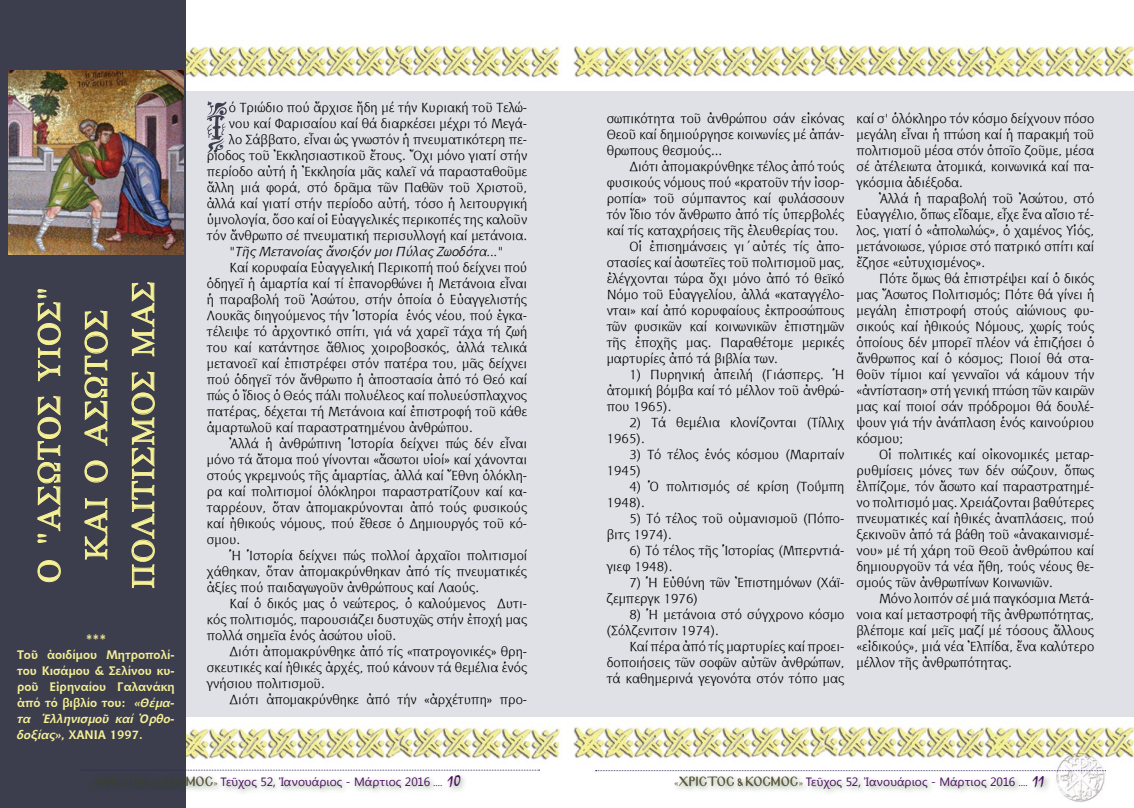
<style>
.page{position:relative;width:1134px;height:808px;background:#fff}
.page>*{position:absolute;margin:0;border:0;box-sizing:border-box;transform-origin:0 0}
.t1{font:53.3px "Mg Konstantinos UC Normal";color:#3c3e4e}
.t2{font:31px/47px "GFS Artemisia";letter-spacing:.04em;color:#f6f196;text-align:center}
.t3{font:13px/16px "SK Chianti Pol Uni W";color:#000;text-align:justify}
.t4{font:13px "SK Chianti Pol Uni W Italic";color:#000}
.t5{font:12px/16px "SK Chianti Pol Uni W Bold";color:#f6f196}
.t6{font:12px "Segoe UI";letter-spacing:.005em;color:#4d0c62}
.s1{font-style:italic}
.s2{font-family:"Minion Pro";font-size:10px;color:#585134}
.s3{font-family:"Mg Byzantine UC Pol Normal";font-size:11.7px;color:#585134}
.s4{font-family:"Minion Pro";font-size:10px}
.s5{font-family:"Mistral";font-size:16px}
</style>
<div class="page">
<svg style="left:596px;top:770px;width:458px;height:1px"></svg>
<img style="left:1054px;top:762px;width:52px;height:40px">
<div style="left:671px;top:773px;width:380px;height:23px;background:#133c0d;opacity:.45"></div>
<svg style="left:185px;top:770px;width:355px;height:1px"></svg>
<div style="left:86px;top:772px;width:382px;height:24px;background:#133c0d;opacity:.45"></div>
<div style="left:568px;top:91px;width:566px;height:625px;background:#dfe1e6"></div>
<img style="left:993px;top:45px;width:141px;height:33px">
<img style="left:185px;top:40px;width:808px;height:41px">
<img style="left:993px;top:726px;width:141px;height:36px">
<img style="left:185px;top:720px;width:808px;height:43px">
<div style="left:185px;top:91px;width:383px;height:625px;background:#dfe1e6"></div>
<div style="left:0;top:0;width:185px;height:808px;background:#3c3e4e"></div>
<svg style="left:38px;top:560px;width:23px;height:22px"></svg>
<svg style="left:37px;top:396px;width:24px;height:147px"></svg>
<svg style="left:38px;top:289px;width:23px;height:92px"></svg>
<svg style="left:85px;top:498px;width:23px;height:62px"></svg>
<svg style="left:85px;top:460px;width:23px;height:23px"></svg>
<svg style="left:84px;top:310px;width:24px;height:136px"></svg>
<svg style="left:132px;top:371px;width:23px;height:217px"></svg>
<svg style="left:132px;top:282px;width:23px;height:74px"></svg>
<img style="left:9px;top:70px;width:174px;height:185px">
<h2 class="t2" style="left:24px;top:589px;width:308px;rotate:-90deg">Ο "ΑΣΩΤΟΣ ΥΙΟΣ"<br>ΚΑΙ Ο ΑΣΩΤΟΣ<br>ΠΟΛΙΤΙΣΜΟΣ ΜΑΣ</h2>
<p class="t5" style="left:17px;top:630px;width:159px;text-indent:69px">***<br>Τοῦ ἀοιδίμου Μητροπολί&shy;του Κισάμου &amp; Σελίνου κυ&shy;ροῦ Εἰρηναίου Γαλανάκη ἀπό τό βιβλίο του: <span class="s1">«Θέμα&shy;τα Ἑλληνισμοῦ καί Ὀρθο&shy;δοξίας»,</span> ΧΑΝΙΑ 1997.</p>
<h1 class="t1" style="left:207px;top:101px;width:23px">Τ</h1>
<p class="t3" style="left:207px;top:99px;width:322px;text-align:right">ό Τριώδιο πού ἄρχισε ἤδη μέ τήν Κυριακή τοῦ Τελώ&shy;νου καί Φαρισαίου καί θά διαρκέσει μέχρι τό Μεγά-<br>λο Σάββατο, εἶναι ὡς γνωστόν ἡ πνευματικότερη πε&shy;ρίοδος τοῦ Ἐκκλησιαστικοῦ ἔτους. Ὄχι μόνο γιατί στήν περίοδο αὐτή ἡ Ἐκκλησία μᾶς καλεῖ νά παρασταθοῦμε ἄλλη μιά φορά, στό δρᾶμα τῶν Παθῶν τοῦ Χριστοῦ, ἀλλά καί γιατί στήν περίοδο αὐτή, τόσο ἡ λειτουργική ὑμνολογία, ὅσο καί οἱ Εὐαγγελικές περικοπές της καλοῦν τόν ἄνθρωπο σέ πνευματική περισυλλογή καί μετάνοια.</p>
<p class="t4" style="left:230px;top:242px;width:275px">"Τῆς Μετανοίας ἄνοιξόν μοι Πύλας Ζωοδότα..."</p>
<p class="t3" style="left:207px;top:259px;width:322px;text-indent:23px">Καί κορυφαία Εὐαγγελική Περικοπή πού δείχνει πού ὁδηγεῖ ἡ ἁμαρτία καί τί ἐπανορθώνει ἡ Μετάνοια εἶναι ἡ παραβολή τοῦ Ἀσώτου, στήν ὁποία ὁ Εὐαγγελιστής Λουκᾶς διηγούμενος τήν Ἱστορία ἑνός νέου, πού ἐγκα&shy;τέλειψε τό ἀρχοντικό σπίτι, γιά νά χαρεῖ τάχα τή ζωή του καί κατάντησε ἄθλιος χοιροβοσκός, ἀλλά τελικά μετανοεῖ καί ἐπιστρέφει στόν πατέρα του, μᾶς δείχνει πού ὁδηγεῖ τόν ἄνθρωπο ἡ ἀποστασία ἀπό τό Θεό καί πώς ὁ ἴδιος ὁ Θεός πάλι πολυέλεος καί πολυεύσπλαχνος πατέρας, δέχεται τή Μετάνοια καί ἐπιστροφή τοῦ κάθε ἁμαρτωλοῦ καί παραστρατημένου ἀνθρώπου.</p>
<p class="t3" style="left:207px;top:436px;width:322px;text-indent:23px">Ἀλλά ἡ ἀνθρώπινη Ἱστορία δείχνει πώς δέν εἶναι μόνο τά ἄτομα πού γίνονται «ἄσωτοι υἱοί» καί χάνονται στούς γκρεμνούς τῆς ἁμαρτίας, ἀλλά καί Ἔθνη ὁλόκλη&shy;ρα καί πολιτισμοί ὁλόκληροι παραστρατίζουν καί κα&shy;ταρρέουν, ὅταν ἀπομακρύνονται ἀπό τούς φυσικούς καί ἠθικούς νόμους, πού ἔθεσε ὁ Δημιουργός τοῦ κό&shy;σμου.</p>
<p class="t3" style="left:207px;top:548px;width:322px;text-indent:23px">Ἡ Ἱστορία δείχνει πώς πολλοί ἀρχαῖοι πολιτισμοί χάθηκαν, ὅταν ἀπομακρύνθηκαν ἀπό τίς πνευματικές ἀξίες πού παιδαγωγοῦν ἀνθρώπους καί Λαούς.</p>
<p class="t3" style="left:207px;top:596px;width:322px;text-indent:23px">Καί ὁ δικός μας ὁ νεώτερος, ὁ καλούμενος Δυτι&shy;κός πολιτισμός, παρουσιάζει δυστυχῶς στήν ἐποχή μας πολλά σημεῖα ἑνός ἀσώτου υἱοῦ.</p>
<p class="t3" style="left:207px;top:644px;width:322px;text-indent:23px">Διότι ἀπομακρύνθηκε ἀπό τίς «πατρογονικές» θρη&shy;σκευτικές καί ἠθικές ἀρχές, πού κάνουν τά θεμέλια ἑνός γνήσιου πολιτισμοῦ.</p>
<p class="t3" style="left:230px;top:691px;width:299px">Διότι ἀπομακρύνθηκε ἀπό τήν «ἀρχέτυπη» προ-</p>
<p class="t3" style="left:607px;top:111px;width:239px">σωπικότητα τοῦ ἀνθρώπου σάν εἰκόνας Θεοῦ καί δημιούργησε κοινωνίες μέ ἀπάν&shy;θρωπους θεσμούς...</p>
<p class="t3" style="left:629px;top:159px;width:217px">Διότι ἀπομακρύνθηκε τέλος ἀπό τούς</p>
<p class="t3" style="left:607px;top:175px;width:239px">φυσικούς νόμους πού «κρατοῦν τήν ἰσορ-</p>
<p class="t3" style="left:607px;top:191px;width:239px">ροπία» τοῦ σύμπαντος καί φυλάσσουν</p>
<p class="t3" style="left:607px;top:207px;width:239px">τόν ἴδιο τόν ἄνθρωπο ἀπό τίς ὑπερβολές</p>
<p class="t3" style="left:607px;top:223px;width:233px">καί τίς καταχρήσεις τῆς ἐλευθερίας του.</p>
<p class="t3" style="left:629px;top:239px;width:217px">Οἱ ἐπισημάνσεις γι΄αὐτές τίς ἀπο-</p>
<p class="t3" style="left:607px;top:255px;width:239px">στασίες καί ἀσωτεῖες τοῦ πολιτισμοῦ μας,</p>
<p class="t3" style="left:607px;top:271px;width:239px">ἐλέγχονται τώρα ὄχι μόνο ἀπό τό θεϊκό</p>
<p class="t3" style="left:607px;top:287px;width:239px">Νόμο τοῦ Εὐαγγελίου, ἀλλά «καταγγέλο-</p>
<p class="t3" style="left:607px;top:303px;width:239px">νται» καί ἀπό κορυφαίους ἐκπροσώπους</p>
<p class="t3" style="left:607px;top:319px;width:239px">τῶν φυσικῶν καί κοινωνικῶν ἐπιστημῶν</p>
<p class="t3" style="left:607px;top:335px;width:239px">τῆς ἐποχῆς μας. Παραθέτομε μερικές</p>
<p class="t3" style="left:607px;top:351px;width:173px">μαρτυρίες ἀπό τά βιβλία των.</p>
<p class="t3" style="left:607px;top:367px;width:239px;text-indent:23px">1) Πυρηνική ἀπειλή (Γιάσπερς. Ἡ ἀτομική βόμβα καί τό μέλλον τοῦ ἀνθρώ&shy;που 1965).</p>
<p class="t3" style="left:607px;top:415px;width:239px;text-indent:23px">2) Τά θεμέλια κλονίζονται (Τίλλιχ<br>1965).</p>
<p class="t3" style="left:607px;top:447px;width:239px;text-indent:23px">3) Τό τέλος ἑνός κόσμου (Μαριταίν<br>1945)</p>
<p class="t3" style="left:607px;top:479px;width:239px;text-indent:23px">4) Ὁ πολιτισμός σέ κρίση (Τοΰμπη<br>1948).</p>
<p class="t3" style="left:607px;top:511px;width:239px;text-indent:23px">5) Τό τέλος τοῦ οὐμανισμοῦ (Πόπο&shy;βιτς 1974).</p>
<p class="t3" style="left:607px;top:543px;width:239px;text-indent:23px">6) Τό τέλος τῆς Ἱστορίας (Μπερντιά&shy;γιεφ 1948).</p>
<p class="t3" style="left:607px;top:575px;width:239px;text-indent:23px">7) Ἡ Εὐθύνη τῶν Ἐπιστημόνων (Χάϊ&shy;ζεμπεργκ 1976)</p>
<p class="t3" style="left:607px;top:607px;width:239px;text-indent:23px">8) Ἡ μετάνοια στό σύγχρονο κόσμο (Σόλζενιτσιν 1974).</p>
<p class="t3" style="left:607px;top:639px;width:239px;text-indent:23px">Καί πέρα ἀπό τίς μαρτυρίες καί προει&shy;δοποιήσεις τῶν σοφῶν αὐτῶν ἀνθρώπων, τά καθημερινά γεγονότα στόν τόπο μας</p>
<p class="t3" style="left:856px;top:111px;width:239px">καί σ' ὁλόκληρο τόν κόσμο δείχνουν πόσο μεγάλη εἶναι ἡ πτώση καί ἡ παρακμή τοῦ πολιτισμοῦ μέσα στόν ὁποῖο ζοῦμε, μέσα σέ ἀτέλειωτα ἀτομικά, κοινωνικά καί πα&shy;γκόσμια ἀδιέξοδα.</p>
<p class="t3" style="left:856px;top:191px;width:239px;text-indent:23px">Ἀλλά ἡ παραβολή τοῦ Ἀσώτου, στό Εὐαγγέλιο, ὅπως εἴδαμε, εἶχε ἕνα αἴσιο τέ&shy;λος, γιατί ὁ «ἀπολωλώς», ὁ χαμένος Υἱός, μετάνοιωσε, γύρισε στό πατρικό σπίτι καί ἔζησε «εὐτυχισμένος».</p>
<p class="t3" style="left:856px;top:271px;width:239px;text-indent:23px">Πότε ὅμως θά ἐπιστρέψει καί ὁ δικός μας Ἄσωτος Πολιτισμός; Πότε θά γίνει ἡ μεγάλη ἐπιστροφή στούς αἰώνιους φυ&shy;σικούς καί ἠθικούς Νόμους, χωρίς τούς ὁποίους δέν μπορεῖ πλέον νά ἐπιζήσει ὁ ἄνθρωπος καί ὁ κόσμος; Ποιοί θά στα&shy;θοῦν τίμιοι καί γενναῖοι νά κάμουν τήν «ἀντίσταση» στή γενική πτώση τῶν καιρῶν μας καί ποιοί σάν πρόδρομοι θά δουλέ&shy;ψουν γιά τήν ἀνάπλαση ἑνός καινούριου κόσμου;</p>
<p class="t3" style="left:856px;top:447px;width:239px;text-indent:23px">Οἱ πολιτικές καί οἰκονομικές μεταρ&shy;ρυθμίσεις μόνες των δέν σώζουν, ὅπως ἐλπίζομε, τόν ἄσωτο καί παραστρατημέ&shy;νο πολιτισμό μας. Χρειάζονται βαθύτερες πνευματικές καί ἠθικές ἀναπλάσεις, πού ξεκινοῦν ἀπό τά βάθη τοῦ «ἀνακαινισμέ&shy;νου» μέ τή χάρη τοῦ Θεοῦ ἀνθρώπου καί δημιουργοῦν τά νέα ἤθη, τούς νέους θε&shy;σμούς τῶν ἀνθρωπίνων Κοινωνιῶν.</p>
<p class="t3" style="left:856px;top:591px;width:239px;text-indent:23px">Μόνο λοιπόν σέ μιά παγκόσμια Μετά&shy;νοια καί μεταστροφή τῆς ἀνθρωπότητας, βλέπομε καί μεῖς μαζί μέ τόσους ἄλλους «εἰδικούς», μιά νέα Ἐλπίδα, ἕνα καλύτερο μέλλον τῆς ἀνθρωπότητας.</p>
<p class="t6" style="left:89px;top:773px;width:373px"><span class="s2">«</span><span class="s3">ΧΡΙΣΤΟΣ &amp; ΚΟΣΜΟΣ</span><span class="s2">»</span> Τεῦχος 52, Ἰανουάριος - Μάρτιος 2016 <span class="s4">....</span> <span class="s5">10</span></p>
<p class="t6" style="left:674px;top:773px;width:372px"><span class="s2">«</span><span class="s3">ΧΡΙΣΤΟΣ &amp; ΚΟΣΜΟΣ</span><span class="s2">»</span> Τεῦχος 52, Ἰανουάριος - Μάρτιος 2016 <span class="s4">....</span> <span class="s5">11</span></p>
</div>
